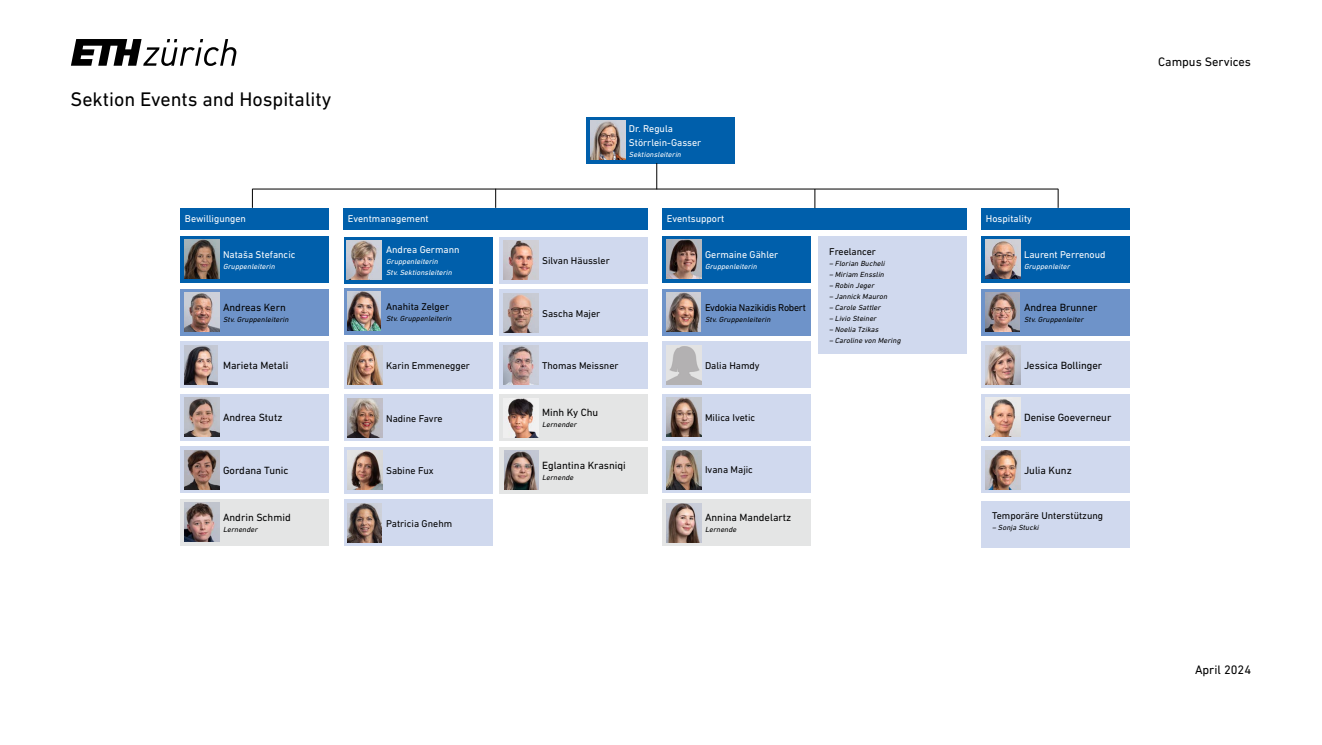
<style>
.page{position:relative;width:1322px;height:745px;background:#fff}
.page>*{position:absolute;margin:0;border:0;box-sizing:border-box;transform-origin:0 0}
.t1{font:20px "DIN Next W1 G";color:#000}
.t2{font:12.5px "DIN Next W1 G";color:#000}
.t3{font:10.62px "DIN Next W1 G";color:#000}
.t4{font:10px "DIN Next W1 G";color:#000}
.t5{font:10px/13.8px "DIN Next W1 G";color:#fff}
.t6{font:10px "DIN Next W1 G";letter-spacing:-.025em;color:#000}
.t7{font:italic 7.5px "DIN Next W1 G";color:#000}
.t8{font:italic 7.5px/11px "DIN Next W1 G";color:#fff}
</style>
<div class="page">
<svg style="left:71px;top:39px;width:165px;height:27px"></svg>
<div style="left:586px;top:117px;width:149px;height:46px;background:#005fab"></div>
<img style="left:590px;top:121px;width:35px;height:38px">
<svg style="left:656px;top:163px;width:1px;height:26px"></svg>
<hr style="left:253px;top:189px;width:805px;height:1px;background:#000">
<div style="left:344px;top:237px;width:148px;height:46px;background:#005fab"></div>
<img style="left:346px;top:240px;width:36px;height:39px">
<div style="left:344px;top:288px;width:148px;height:46px;background:#6e93c9"></div>
<img style="left:347px;top:291px;width:34px;height:39px">
<div style="left:344px;top:342px;width:148px;height:46px;background:#d0d9ee"></div>
<img style="left:347px;top:345px;width:35px;height:39px">
<div style="left:344px;top:394px;width:148px;height:46px;background:#d0d9ee"></div>
<img style="left:347px;top:398px;width:35px;height:39px">
<div style="left:344px;top:447px;width:148px;height:46px;background:#d0d9ee"></div>
<img style="left:347px;top:450px;width:35px;height:39px">
<div style="left:344px;top:499px;width:148px;height:46px;background:#d0d9ee"></div>
<img style="left:347px;top:503px;width:34px;height:39px">
<div style="left:499px;top:237px;width:149px;height:46px;background:#d0d9ee"></div>
<img style="left:503px;top:240px;width:35px;height:39px">
<div style="left:499px;top:289px;width:149px;height:46px;background:#d0d9ee"></div>
<img style="left:503px;top:293px;width:35px;height:39px">
<div style="left:499px;top:342px;width:149px;height:46px;background:#d0d9ee"></div>
<img style="left:503px;top:345px;width:35px;height:39px">
<div style="left:499px;top:394px;width:149px;height:46px;background:#e4e5e5"></div>
<img style="left:503px;top:398px;width:36px;height:39px">
<div style="left:499px;top:447px;width:149px;height:46px;background:#e4e5e5"></div>
<img style="left:504px;top:450px;width:34px;height:39px">
<div style="left:662px;top:236px;width:149px;height:46px;background:#005fab"></div>
<img style="left:666px;top:240px;width:35px;height:39px">
<div style="left:662px;top:289px;width:149px;height:46px;background:#6e93c9"></div>
<img style="left:667px;top:292px;width:33px;height:39px">
<div style="left:662px;top:341px;width:149px;height:47px;background:#d0d9ee"></div>
<img style="left:667px;top:345px;width:34px;height:39px">
<div style="left:662px;top:394px;width:149px;height:46px;background:#d0d9ee"></div>
<img style="left:666px;top:397px;width:35px;height:39px">
<div style="left:662px;top:446px;width:149px;height:46px;background:#d0d9ee"></div>
<img style="left:666px;top:450px;width:35px;height:39px">
<div style="left:662px;top:499px;width:149px;height:46px;background:#e4e5e5"></div>
<img style="left:666px;top:503px;width:35px;height:38px">
<div style="left:818px;top:236px;width:149px;height:117px;background:#d0d9ee"></div>
<div style="left:180px;top:236px;width:149px;height:46px;background:#005fab"></div>
<img style="left:184px;top:240px;width:35px;height:39px">
<div style="left:180px;top:289px;width:149px;height:46px;background:#6e93c9"></div>
<img style="left:184px;top:292px;width:35px;height:39px">
<div style="left:180px;top:341px;width:149px;height:46px;background:#d0d9ee"></div>
<img style="left:184px;top:345px;width:34px;height:39px">
<div style="left:180px;top:394px;width:149px;height:46px;background:#d0d9ee"></div>
<img style="left:184px;top:397px;width:35px;height:39px">
<div style="left:180px;top:446px;width:149px;height:46px;background:#d0d9ee"></div>
<img style="left:185px;top:450px;width:35px;height:39px">
<div style="left:180px;top:499px;width:149px;height:46px;background:#e4e5e5"></div>
<img style="left:184px;top:502px;width:35px;height:39px">
<svg style="left:495px;top:189px;width:1px;height:19px"></svg>
<svg style="left:1058px;top:189px;width:1px;height:19px"></svg>
<div style="left:981px;top:208px;width:149px;height:21px;background:#005fab"></div>
<div style="left:343px;top:208px;width:305px;height:21px;background:#005fab"></div>
<div style="left:180px;top:208px;width:149px;height:21px;background:#005fab"></div>
<svg style="left:252px;top:189px;width:1px;height:19px"></svg>
<div style="left:981px;top:236px;width:149px;height:46px;background:#005fab"></div>
<img style="left:985px;top:240px;width:35px;height:39px">
<div style="left:981px;top:289px;width:149px;height:46px;background:#6e93c9"></div>
<img style="left:986px;top:292px;width:33px;height:39px">
<div style="left:981px;top:341px;width:149px;height:46px;background:#d0d9ee"></div>
<img style="left:985px;top:345px;width:35px;height:39px">
<div style="left:981px;top:394px;width:149px;height:46px;background:#d0d9ee"></div>
<img style="left:985px;top:397px;width:35px;height:39px">
<div style="left:981px;top:446px;width:149px;height:46px;background:#d0d9ee"></div>
<img style="left:985px;top:450px;width:35px;height:39px">
<div style="left:981px;top:500px;width:149px;height:46px;background:#d0d9ee"></div>
<div style="left:662px;top:208px;width:305px;height:21px;background:#005fab"></div>
<svg style="left:814px;top:189px;width:1px;height:19px"></svg>
<h1 class="t1" style="left:71px;top:88px;width:262px">Sektion Events and Hospitality</h1>
<h3 class="t5" style="left:629px;top:121px;width:74px">Dr. Regula<br>Störrlein-Gasser</h3>
<p class="t8" style="left:629px;top:148px;width:55px">Sektionsleiterin</p>
<h3 class="t5" style="left:185px;top:211px;width:63px">Bewilligungen</h3>
<h3 class="t5" style="left:348px;top:211px;width:82px">Eventmanagement</h3>
<h3 class="t5" style="left:986px;top:211px;width:47px">Hospitality</h3>
<h3 class="t5" style="left:1024px;top:247px;width:83px">Laurent Perrenoud</h3>
<p class="t8" style="left:1024px;top:261px;width:49px">Gruppenleiter</p>
<h3 class="t3" style="left:1024px;top:300px;width:75px">Andrea Brunner</h3>
<p class="t7" style="left:1024px;top:314px;width:63px">Stv.Gruppenleiter</p>
<h3 class="t3" style="left:1024px;top:358px;width:80px">Jessica Bollinger</h3>
<h3 class="t5" style="left:667px;top:211px;width:59px">Eventsupport</h3>
<h3 class="t5" style="left:386px;top:242px;width:75px">Andrea Germann</h3>
<p class="t8" style="left:386px;top:256px;width:69px">Gruppenleiterin<br>Stv.Sektionsleiterin</p>
<h3 class="t4" style="left:386px;top:300px;width:64px">Anahita Zelger</h3>
<p class="t7" style="left:386px;top:313px;width:69px">Stv.Gruppenleiterin</p>
<h3 class="t4" style="left:829px;top:245px;width:48px">Freelancer</h3>
<p class="t7" style="left:829px;top:258px;width:59px">– Florian Bucheli</p>
<p class="t7" style="left:829px;top:269px;width:58px">– Miriam Ensslin</p>
<p class="t7" style="left:829px;top:281px;width:48px">– Robin Jeger</p>
<p class="t7" style="left:829px;top:292px;width:61px">– Jannick Mauron</p>
<p class="t7" style="left:829px;top:303px;width:55px">– Carole Sattler</p>
<p class="t7" style="left:829px;top:314px;width:50px">– Livio Steiner</p>
<p class="t7" style="left:829px;top:325px;width:53px">– Noelia Tzikas</p>
<p class="t7" style="left:829px;top:336px;width:75px">– Caroline von Mering</p>
<h3 class="t5" style="left:223px;top:247px;width:74px">Nataša Stefancic</h3>
<p class="t8" style="left:223px;top:261px;width:55px">Gruppenleiterin</p>
<h3 class="t3" style="left:223px;top:300px;width:64px">Andreas Kern</h3>
<p class="t7" style="left:223px;top:314px;width:69px">Stv.Gruppenleiterin</p>
<h3 class="t3" style="left:223px;top:358px;width:67px">Marieta Metali</h3>
<h3 class="t5" style="left:705px;top:247px;width:75px">Germaine Gähler</h3>
<p class="t8" style="left:705px;top:261px;width:55px">Gruppenleiterin</p>
<h3 class="t6" style="left:705px;top:301px;width:102px">Evdokia Nazikidis Robert</h3>
<p class="t7" style="left:705px;top:315px;width:69px">Stv.Gruppenleiterin</p>
<h3 class="t4" style="left:705px;top:359px;width:56px">Dalia Hamdy</h3>
<h3 class="t4" style="left:542px;top:255px;width:69px">Silvan Häussler</h3>
<h3 class="t4" style="left:542px;top:307px;width:60px">Sascha Majer</h3>
<h3 class="t4" style="left:542px;top:360px;width:78px">Thomas Meissner</h3>
<h3 class="t3" style="left:542px;top:406px;width:58px">Minh Ky Chu</h3>
<p class="t7" style="left:542px;top:420px;width:38px">Lernender</p>
<h3 class="t3" style="left:542px;top:458px;width:85px">Eglantina Krasniqi</h3>
<p class="t7" style="left:542px;top:472px;width:35px">Lernende</p>
<h3 class="t4" style="left:386px;top:360px;width:85px">Karin Emmenegger</h3>
<h3 class="t3" style="left:223px;top:411px;width:61px">Andrea Stutz</h3>
<h3 class="t3" style="left:1024px;top:411px;width:89px">Denise Goeverneur</h3>
<h3 class="t4" style="left:705px;top:412px;width:52px">Milica Ivetic</h3>
<h3 class="t4" style="left:386px;top:412px;width:58px">Nadine Favre</h3>
<h3 class="t3" style="left:223px;top:463px;width:67px">Gordana Tunic</h3>
<h3 class="t3" style="left:223px;top:510px;width:69px">Andrin Schmid</h3>
<p class="t7" style="left:223px;top:524px;width:38px">Lernender</p>
<h3 class="t3" style="left:1024px;top:463px;width:49px">Julia Kunz</h3>
<h3 class="t4" style="left:992px;top:509px;width:112px">Temporäre Unterstützung</h3>
<p class="t7" style="left:992px;top:523px;width:50px">– Sonja Stucki</p>
<h3 class="t4" style="left:705px;top:464px;width:49px">Ivana Majic</h3>
<h3 class="t3" style="left:705px;top:511px;width:88px">Annina Mandelartz</h3>
<p class="t7" style="left:705px;top:525px;width:35px">Lernende</p>
<h3 class="t4" style="left:386px;top:465px;width:49px">Sabine Fux</h3>
<h3 class="t4" style="left:386px;top:517px;width:68px">Patricia Gnehm</h3>
<h2 class="t2" style="left:1158px;top:55px;width:94px">Campus Services</h2>
<h2 class="t2" style="left:1195px;top:662px;width:58px">April 2024</h2>
</div>
